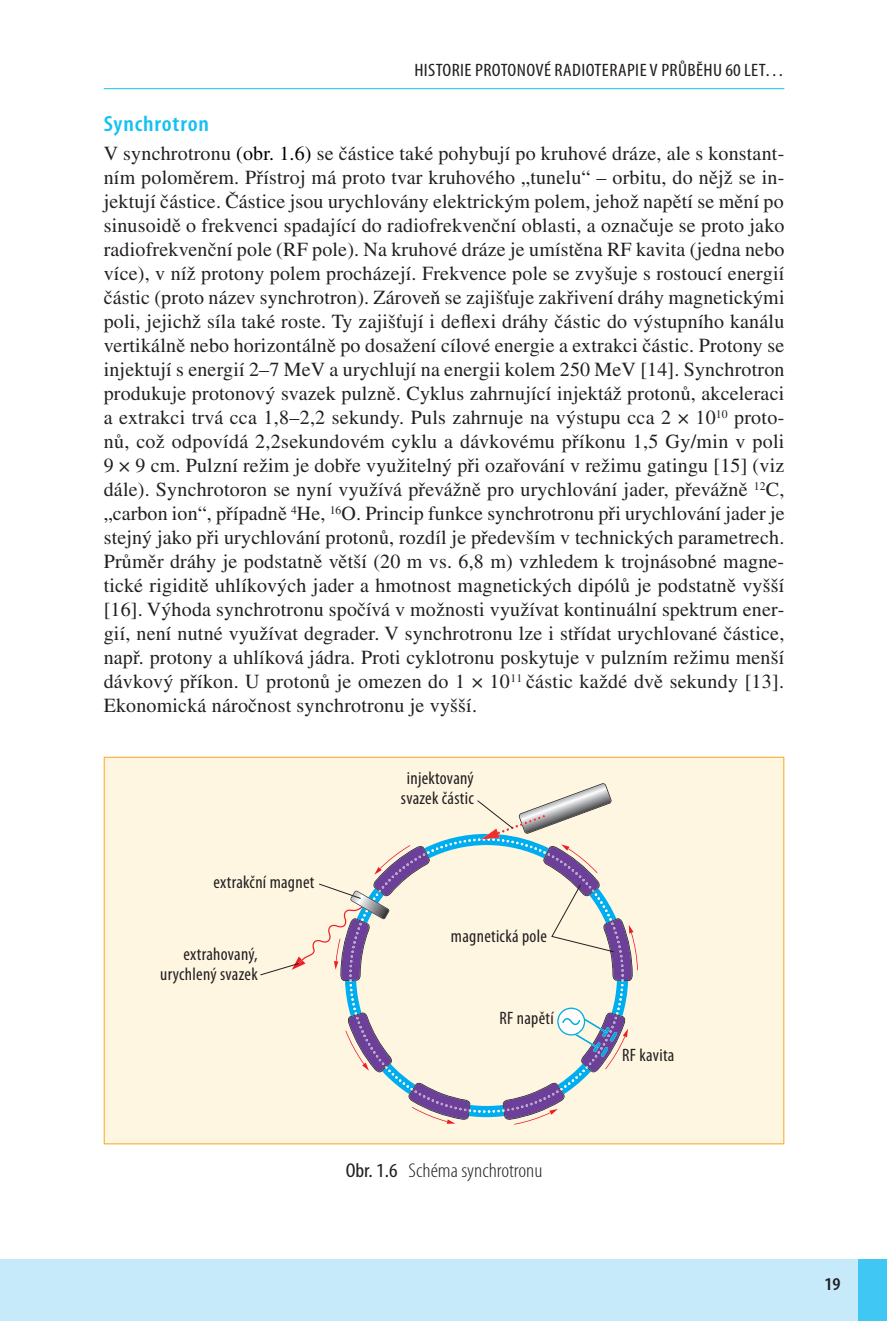
<style>
.page{position:relative;width:887px;height:1321px;background:#fff}
.page>*{position:absolute;margin:0;border:0;box-sizing:border-box;transform-origin:0 0}
.t1{font:600 condensed 22px "Myriad Pro";letter-spacing:.035em;color:#15c0f2;scale:1.1 1}
.t2{font:20px/24px "Times CE";letter-spacing:.01em;color:#231f20;text-align:justify}
.t3{font:300 condensed 20px "Myriad Pro";color:#231f20;scale:1.1 1}
.t4{font:condensed 18px/20px "Myriad Pro";letter-spacing:.015em;color:#231f20;text-align:center}
.t5{font:condensed 18px "Myriad Pro";letter-spacing:.015em;color:#231f20;scale:1.1 1}
.t6{font:600 condensed 18px "Myriad Pro";color:#231f20;scale:1.1 1}
.s1{color:#000}
.s2{font-weight:400}
</style>
<div class="page">
<hr style="left:104px;top:88px;width:680px;height:1px;background:#15c0f2">
<hr style="left:0;top:1259px;width:1px;height:61px;background:#c6eafa">
<div style="left:2px;top:1259px;width:885px;height:61px;background:#c6eafa"></div>
<div style="left:858px;top:1259px;width:29px;height:61px;background:#40c7f4"></div>
<div style="left:104px;top:756px;width:680px;height:388px;background:#fef6e1"></div>
<svg style="left:259px;top:845px;width:171px;height:136px;background:#e9ded5"></svg>
<svg style="left:476px;top:783px;width:162px;height:198px;background:#e4dfd6"></svg>
<p class="t5" style="left:414px;top:61px;width:338px">HISTORIE PROTONOVÉ RADIOTERAPIE V PRŮBĚHU 60 LET…</p>
<p class="t1" style="left:104px;top:111px;width:97px">Synchrotron</p>
<p class="t2" style="left:104px;top:141px;width:682px">V synchrotronu <span class="s1">(obr. 1.6)</span> se částice také pohybují po kruhové dráze, ale s konstant&shy;ním poloměrem. Přístroj má proto tvar kruhového „tunelu“ – orbitu, do nějž se in&shy;jektují částice. Částice jsou urychlovány elektrickým polem, jehož napětí se mění po sinusoidě o frekvenci spadající do radiofrekvenční oblasti, a označuje se proto jako radiofrekvenční pole (RF pole). Na kruhové dráze je umístěna RF kavita (jedna nebo více), v níž protony polem procházejí. Frekvence pole se zvyšuje s rostoucí energií částic (proto název synchrotron). Zároveň se zajišťuje zakřivení dráhy magnetickými poli, jejichž síla také roste. Ty zajišťují i deflexi dráhy částic do výstupního kanálu vertikálně nebo horizontálně po dosažení cílové energie a extrakci částic. Protony se injektují s energií 2–7 MeV a urychlují na energii kolem 250 MeV [14]. Synchrotron produkuje protonový svazek pulzně. Cyklus zahrnující injektáž protonů, akceleraci a extrakci trvá cca 1,8–2,2 sekundy. Puls zahrnuje na výstupu cca 2 × 10<sup>10</sup> proto&shy;nů, což odpovídá 2,2sekundovém cyklu a dávkovému příkonu 1,5 Gy/min v poli 9 × 9 cm. Pulzní režim je dobře využitelný při ozařování v režimu gatingu [15] (viz dále). Synchrotoron se nyní využívá převážně pro urychlování jader, převážně <sup>12</sup>C, „carbon ion“, případně <sup>4</sup>He, <sup>16</sup>O. Princip funkce synchrotronu při urychlování jader je stejný jako při urychlování protonů, rozdíl je především v technických parametrech.<br>Průměr dráhy je podstatně větší (20 m vs. 6,8 m) vzhledem k trojnásobné magne&shy;tické rigiditě uhlíkových jader a hmotnost magnetických dipólů je podstatně vyšší [16]. Výhoda synchrotronu spočívá v možnosti využívat kontinuální spektrum ener&shy;gií, není nutné využívat degrader. V synchrotronu lze i střídat urychlované částice, např. protony a uhlíková jádra. Proti cyklotronu poskytuje v pulzním režimu menší dávkový příkon. U protonů je omezen do 1 × 10<sup>11</sup> částic každé dvě sekundy [13].<br>Ekonomická náročnost synchrotronu je vyšší.</p>
<p class="t4" style="left:213px;top:872px;width:102px">extrakční magnet</p>
<p class="t4" style="left:160px;top:944px;width:99px;text-align:right">extrahovaný, urychlený svazek</p>
<p class="t4" style="left:401px;top:768px;width:74px">injektovaný svazek částic</p>
<p class="t4" style="left:451px;top:926px;width:97px">magnetická pole</p>
<p class="t4" style="left:499px;top:1008px;width:56px">RF napětí</p>
<p class="t3" style="left:346px;top:1160px;width:180px"><span class="s2">Obr. 1.6</span> Schéma synchrotronu</p>
<p class="t4" style="left:622px;top:1045px;width:54px">RF kavita</p>
<p class="t6" style="left:824px;top:1274px;width:16px">19</p>
</div>
